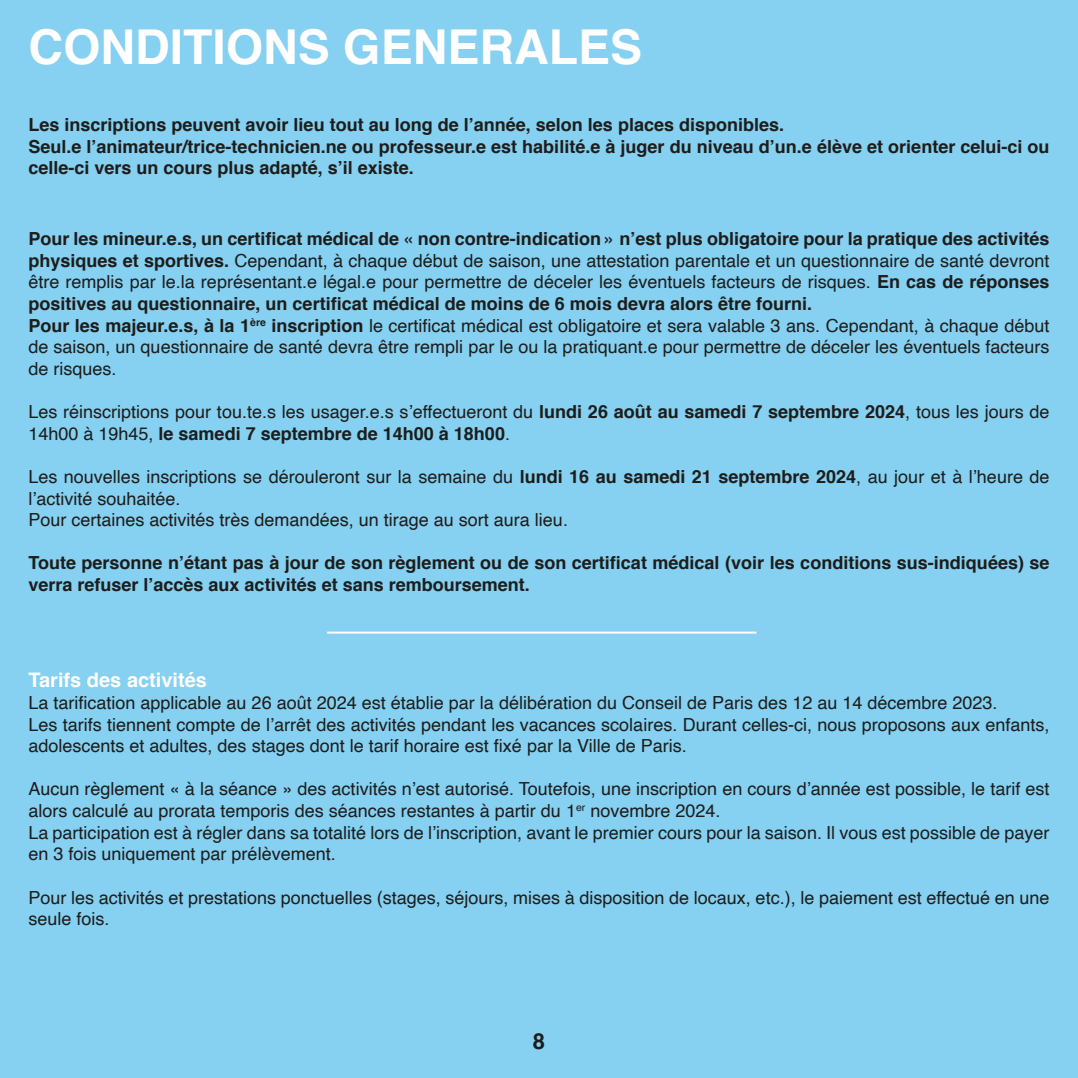
<style>
.page{position:relative;width:1078px;height:1078px;background:#fff}
.page>*{position:absolute;margin:0;border:0;box-sizing:border-box;transform-origin:0 0}
.t1{font:700 48px "Helvetica";color:#fff}
.t2{font:700 22px "Helvetica";color:#1d1d1b}
.t3{font:700 20px "Helvetica";color:#fff}
.t4{font:18px/21.6px "Helvetica";color:#1d1d1b}
.t5{font:700 18px/21.6px "Helvetica";color:#1d1d1b}
.s1{font-weight:700}
</style>
<div class="page">
<div style="left:0;top:0;width:1077px;height:1077px;background:#86d0f1"></div>
<hr style="left:327px;top:631px;width:429px;height:2px;background:#fff">
<h1 class="t1" style="left:28px;top:9px;width:615px">CONDITIONS GENERALES</h1>
<p class="t5" style="left:28px;top:114px;width:1022px">Les inscriptions peuvent avoir lieu tout au long de l’année, selon les places disponibles.<br>Seul.e l’animateur/trice-technicien.ne ou professeur.e est habilité.e à juger du niveau d’un.e élève et orienter celui-ci ou celle-ci vers un cours plus adapté, s’il existe.</p>
<p class="t4" style="left:28px;top:228px;width:1022px"><span class="s1">Pour les mineur.e.s, un certificat médical de « non contre-indication » n’est plus obligatoire pour la pratique des activités physiques et sportives.</span> Cependant, à chaque début de saison, une attestation parentale et un questionnaire de santé devront être remplis par le.la représentant.e légal.e pour permettre de déceler les éventuels facteurs de risques. <span class="s1">En cas de réponses positives au questionnaire, un certificat médical de moins de 6 mois devra alors être fourni.<br>Pour les majeur.e.s, à la 1</span><sup>ère</sup> <span class="s1">inscription</span> le certificat médical est obligatoire et sera valable 3 ans. Cependant, à chaque début de saison, un questionnaire de santé devra être rempli par le ou la pratiquant.e pour permettre de déceler les éventuels facteurs de risques.</p>
<p class="t4" style="left:28px;top:401px;width:1022px">Les réinscriptions pour tou.te.s les usager.e.s s’effectueront du <span class="s1">lundi 26 août au samedi 7 septembre 2024</span>, tous les jours de<br>14h00 à 19h45, <span class="s1">le samedi 7 septembre de 14h00 à 18h00</span>.</p>
<p class="t4" style="left:28px;top:466px;width:1022px">Les nouvelles inscriptions se dérouleront sur la semaine du <span class="s1">lundi 16 au samedi 21 septembre 2024</span>, au jour et à l’heure de l’activité souhaitée.<br>Pour certaines activités très demandées, un tirage au sort aura lieu.</p>
<p class="t5" style="left:28px;top:552px;width:1022px">Toute personne n’étant pas à jour de son règlement ou de son certificat médical (voir les conditions sus-indiquées) se verra refuser l’accès aux activités et sans remboursement.</p>
<p class="t3" style="left:28px;top:664px;width:180px">Tarifs des activités</p>
<p class="t4" style="left:28px;top:692px;width:1022px">La tarification applicable au 26 août 2024 est établie par la délibération du Conseil de Paris des 12 au 14 décembre 2023.<br>Les tarifs tiennent compte de l’arrêt des activités pendant les vacances scolaires. Durant celles-ci, nous proposons aux enfants, adolescents et adultes, des stages dont le tarif horaire est fixé par la Ville de Paris.</p>
<p class="t4" style="left:28px;top:778px;width:1022px">Aucun règlement « à la séance » des activités n’est autorisé. Toutefois, une inscription en cours d’année est possible, le tarif est alors calculé au prorata temporis des séances restantes à partir du 1<sup>er</sup> novembre 2024.<br>La participation est à régler dans sa totalité lors de l’inscription, avant le premier cours pour la saison. Il vous est possible de payer en 3 fois uniquement par prélèvement.</p>
<p class="t4" style="left:28px;top:886px;width:1022px">Pour les activités et prestations ponctuelles (stages, séjours, mises à disposition de locaux, etc.), le paiement est effectué en une seule fois.</p>
<p class="t2" style="left:532px;top:1023px;width:14px">8</p>
</div>
